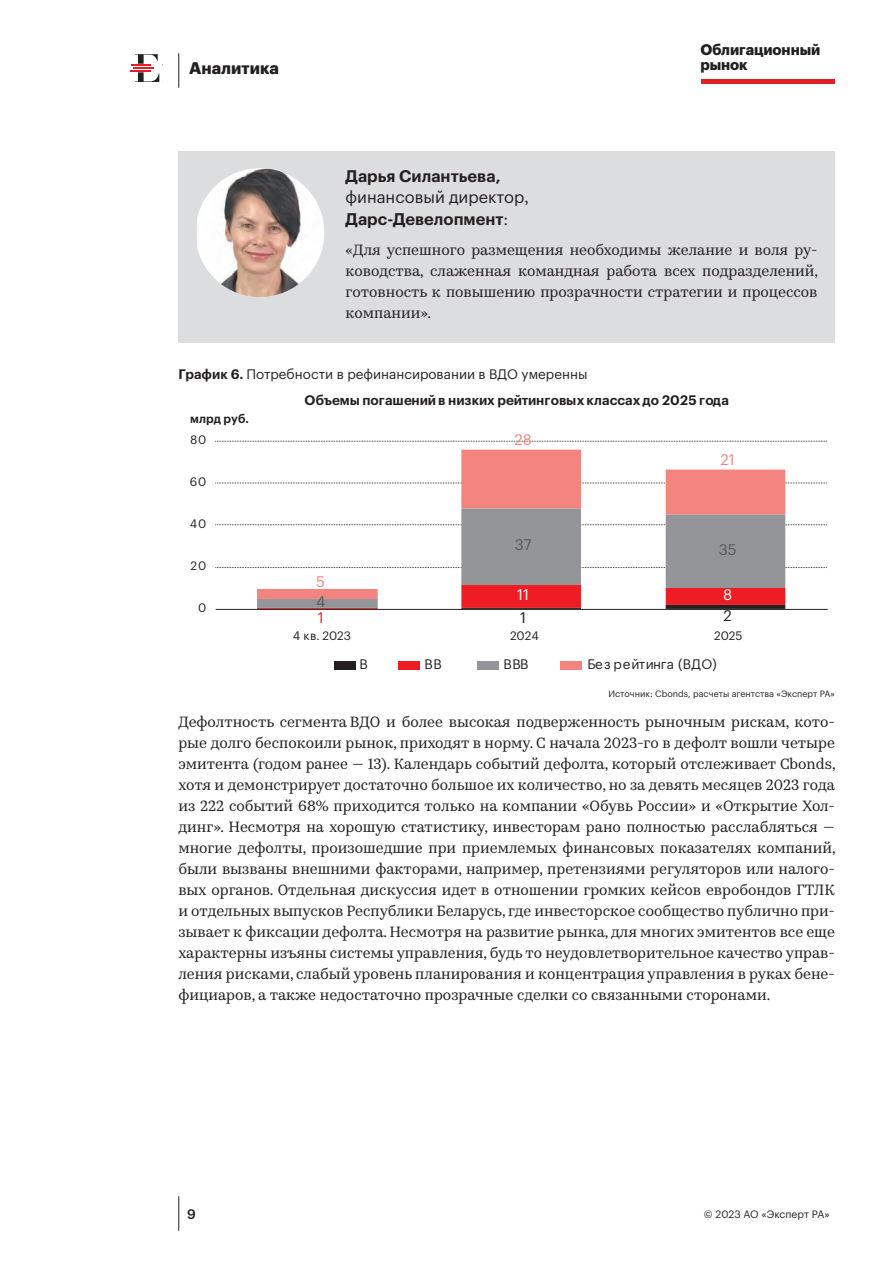
<style>
.page{position:relative;width:893px;height:1263px;background:#fff}
.page>*{position:absolute;margin:0;border:0;box-sizing:border-box;transform-origin:0 0}
.t1{font:600 16.5px/21.6px "Graphik LC";color:#231f20}
.t2{font:700 16.5px "Graphik LC";color:#231f20}
.t3{font:15px/21px "Kazimir Text";color:#231f20;text-align:justify}
.t4{font:700 15px/14.7px "Graphik LC";letter-spacing:-.005em;color:#231f20}
.t5{font:15px "Graphik LC";color:#57585a}
.t6{font:15px "Graphik LC";color:#f38480}
.t7{font:15px "Graphik LC";color:#fff}
.t8{font:15px "Graphik LC";color:#231f20}
.t9{font:15px "Graphik LC";color:#ee1d23}
.t10{font:13.5px "Graphik LC";color:#231f20}
.t11{font:600 13.5px "Graphik LC";letter-spacing:-.005em;color:#231f20}
.t12{font:13.5px "Graphik LC";letter-spacing:.025em;color:#231f20}
.t13{font:500 13.5px "Graphik LC";color:#231f20}
.t14{font:12px "Graphik LC";letter-spacing:-.005em;color:#231f20}
.t15{font:600 12px "Graphik LC";letter-spacing:.005em;color:#231f20}
.t16{font:10.5px "Graphik LC";color:#231f20}
.t17{font:9px "Graphik LC";color:#231f20}
.s1{font-weight:400}
.s2{font-family:"Minion Pro";font-weight:400;font-size:18px}
.s3{font-weight:600}
</style>
<div class="page">
<hr style="left:130px;top:70px;width:21px;height:2px;background:#e01f26">
<hr style="left:133px;top:67px;width:21px;height:2px;background:#e01f26">
<svg style="left:131px;top:54px;width:27px;height:12px"></svg>
<svg style="left:135px;top:72px;width:24px;height:10px"></svg>
<hr style="left:178px;top:53px;width:1px;height:35px;background:#231f20">
<hr style="left:178px;top:1196px;width:1px;height:35px;background:#231f20">
<hr style="left:701px;top:79px;width:133px;height:4px;background:#e01f26">
<div style="left:178px;top:151px;width:656px;height:192px;background:#dcdddf"></div>
<img style="left:197px;top:168px;width:127px;height:129px">
<svg style="left:216px;top:441px;width:611px;height:1px"></svg>
<svg style="left:216px;top:483px;width:611px;height:1px"></svg>
<svg style="left:216px;top:524px;width:611px;height:1px"></svg>
<svg style="left:216px;top:567px;width:611px;height:1px"></svg>
<svg style="left:257px;top:608px;width:528px;height:1px"></svg>
<svg style="left:257px;top:599px;width:528px;height:9px"></svg>
<svg style="left:257px;top:450px;width:528px;height:149px"></svg>
<hr style="left:216px;top:609px;width:612px;height:1px;background:#231f20">
<div style="left:334px;top:661px;width:21px;height:9px;background:#231f20"></div>
<div style="left:399px;top:661px;width:21px;height:9px;background:#ee1d23"></div>
<div style="left:478px;top:661px;width:21px;height:9px;background:#939598"></div>
<div style="left:560px;top:661px;width:21px;height:9px;background:#f38480"></div>
<p class="t2" style="left:189px;top:56px;width:91px">Аналитика</p>
<p class="t4" style="left:700px;top:41px;width:122px">Облигационный рынок</p>
<p class="t1" style="left:346px;top:164px;width:185px">Дарья Силантьева, <span class="s1">финансовый директор</span><span class="s2">,<br></span>Дарс-Девелопмент<span class="s2">:</span></p>
<p class="t3" style="left:346px;top:238px;width:474px">«Для успешного размещения необходимы желание и воля ру‑ ководства, слаженная командная работа всех подразделений, готовность к повышению прозрачности стратегии и процессов компании».</p>
<p class="t10" style="left:178px;top:364px;width:411px"><span class="s3">График 6.</span> Потребности в рефинансировании в ВДО умеренны</p>
<p class="t15" style="left:190px;top:410px;width:60px">млрд руб.</p>
<p class="t14" style="left:190px;top:431px;width:18px">80</p>
<p class="t14" style="left:190px;top:473px;width:18px">60</p>
<p class="t14" style="left:190px;top:515px;width:18px">40</p>
<p class="t14" style="left:191px;top:557px;width:17px">20</p>
<p class="t14" style="left:198px;top:599px;width:10px">0</p>
<p class="t11" style="left:304px;top:390px;width:426px">Объемы погашений в низких рейтинговых классах до 2025 года</p>
<p class="t6" style="left:514px;top:429px;width:19px">28</p>
<p class="t6" style="left:721px;top:449px;width:16px">21</p>
<p class="t6" style="left:316px;top:570px;width:10px">5</p>
<p class="t5" style="left:316px;top:591px;width:11px">4</p>
<p class="t5" style="left:515px;top:534px;width:18px">37</p>
<p class="t5" style="left:719px;top:538px;width:19px">35</p>
<p class="t7" style="left:517px;top:583px;width:13px">11</p>
<p class="t7" style="left:723px;top:584px;width:11px">8</p>
<p class="t9" style="left:318px;top:606px;width:7px">1</p>
<p class="t8" style="left:520px;top:606px;width:7px">1</p>
<p class="t8" style="left:724px;top:605px;width:10px">2</p>
<p class="t14" style="left:293px;top:626px;width:60px">4 кв. 2023</p>
<p class="t14" style="left:510px;top:626px;width:30px">2024</p>
<p class="t14" style="left:714px;top:626px;width:30px">2025</p>
<p class="t10" style="left:359px;top:654px;width:10px">B</p>
<p class="t10" style="left:424px;top:654px;width:19px">BB</p>
<p class="t10" style="left:503px;top:654px;width:27px">BBB</p>
<p class="t12" style="left:587px;top:654px;width:131px">Без рейтинга (ВДО)</p>
<p class="t17" style="left:608px;top:687px;width:228px">Источник: Cbonds, расчеты агентства «Эксперт РА»</p>
<p class="t3" style="left:178px;top:710px;width:659px">Дефолтность сегмента ВДО и более высокая подверженность рыночным рискам, кото‑ рые долго беспокоили рынок, приходят в норму. С начала 2023‑го в дефолт вошли четыре эмитента (годом ранее — 13). Календарь событий дефолта, который отслеживает Cbonds, хотя и демонстрирует достаточно большое их количество, но за девять месяцев 2023 года из 222 событий 68% приходится только на компании «Обувь России» и «Открытие Хол‑ динг». Несмотря на хорошую статистику, инвесторам рано полностью расслабляться — многие дефолты, произошедшие при приемлемых финансовых показателях компаний, были вызваны внешними факторами, например, претензиями регуляторов или налого‑ вых органов. Отдельная дискуссия идет в отношении громких кейсов евробондов ГТЛК и отдельных выпусков Республики Беларусь, где инвесторское сообщество публично при‑ зывает к фиксации дефолта. Несмотря на развитие рынка, для многих эмитентов все еще характерны изъяны системы управления, будь то неудовлетворительное качество управ‑ ления рисками, слабый уровень планирования и концентрация управления в руках бене‑ фициаров, а также недостаточно прозрачные сделки со связанными сторонами.</p>
<p class="t13" style="left:187px;top:1204px;width:10px">9</p>
<p class="t16" style="left:704px;top:1206px;width:127px">© 2023 АО «Эксперт РА»</p>
</div>
